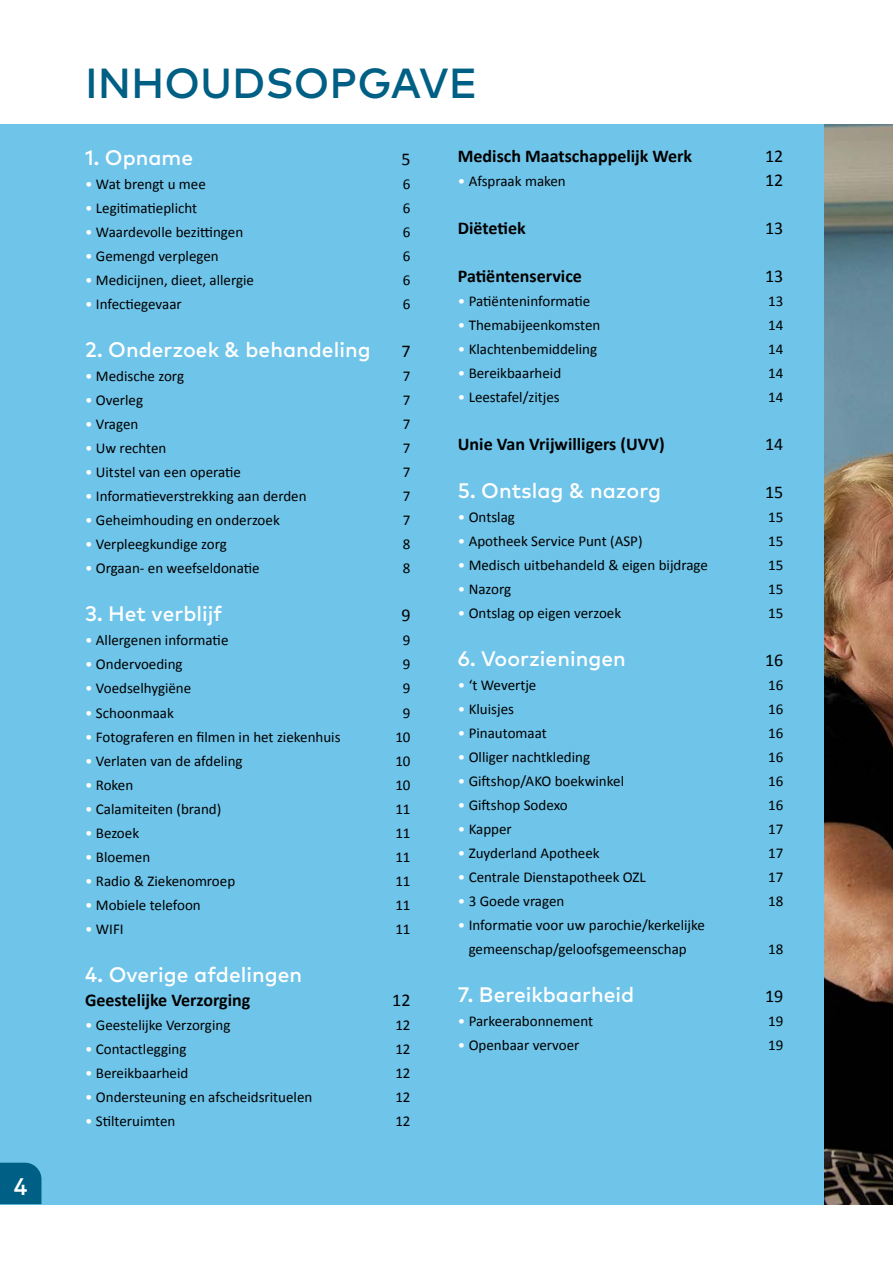
<style>
.page{position:relative;width:893px;height:1263px;background:#fff}
.page>*{position:absolute;margin:0;border:0;box-sizing:border-box;transform-origin:0 0}
.t1{font:500 42px "Mark OT";color:#005f84}
.t2{font:500 24px "Mark OT";color:#fff}
.t3{font:500 21px "Mark OT";color:#fff}
.t4{font:700 18px "Calibri";color:#000}
.t5{font:18px "Calibri";color:#000}
.t6{font:15px/24px "Calibri";color:#000;text-align:center}
.s1{color:#fff}
</style>
<div class="page">
<div style="left:0;top:124px;width:893px;height:1080px;background:#6fc4e9"></div>
<div style="left:0;top:1163px;width:41px;height:41px;background:#005f84"></div>
<img style="left:825px;top:124px;width:68px;height:1080px">
<h2 class="t2" style="left:14px;top:1171px;width:15px">4</h2>
<h1 class="t1" style="left:85px;top:57px;width:394px">INHOUDSOPGAVE</h1>
<h3 class="t3" style="left:85px;top:145px;width:110px">1. Opname</h3>
<p class="t5" style="left:401px;top:148px;width:11px">5</p>
<p class="t6" style="left:85px;top:172px;width:122px"><span class="s1">•</span> Wat brengt u mee</p>
<p class="t6" style="left:403px;top:172px;width:9px">6</p>
<p class="t6" style="left:85px;top:196px;width:114px"><span class="s1">•</span> Legitimatieplicht</p>
<p class="t6" style="left:403px;top:196px;width:9px">6</p>
<p class="t6" style="left:85px;top:220px;width:160px"><span class="s1">•</span> Waardevolle bezittingen</p>
<p class="t6" style="left:403px;top:220px;width:9px">6</p>
<p class="t6" style="left:85px;top:244px;width:135px"><span class="s1">•</span> Gemengd verplegen</p>
<p class="t6" style="left:403px;top:244px;width:9px">6</p>
<p class="t6" style="left:85px;top:268px;width:171px"><span class="s1">•</span> Medicijnen, dieet, allergie</p>
<p class="t6" style="left:403px;top:268px;width:9px">6</p>
<p class="t6" style="left:85px;top:292px;width:98px"><span class="s1">•</span> Infectiegevaar</p>
<p class="t6" style="left:403px;top:292px;width:9px">6</p>
<h3 class="t3" style="left:85px;top:337px;width:287px">2. Onderzoek &amp; behandeling</h3>
<p class="t5" style="left:401px;top:340px;width:11px">7</p>
<p class="t6" style="left:85px;top:364px;width:101px"><span class="s1">•</span> Medische zorg</p>
<p class="t6" style="left:403px;top:364px;width:9px">7</p>
<p class="t6" style="left:85px;top:388px;width:60px"><span class="s1">•</span> Overleg</p>
<p class="t6" style="left:403px;top:388px;width:9px">7</p>
<p class="t6" style="left:85px;top:412px;width:55px"><span class="s1">•</span> Vragen</p>
<p class="t6" style="left:403px;top:412px;width:9px">7</p>
<p class="t6" style="left:85px;top:436px;width:83px"><span class="s1">•</span> Uw rechten</p>
<p class="t6" style="left:403px;top:436px;width:9px">7</p>
<p class="t6" style="left:85px;top:460px;width:158px"><span class="s1">•</span> Uitstel van een operatie</p>
<p class="t6" style="left:403px;top:460px;width:9px">7</p>
<p class="t6" style="left:85px;top:484px;width:223px"><span class="s1">•</span> Informatieverstrekking aan derden</p>
<p class="t6" style="left:403px;top:484px;width:9px">7</p>
<p class="t6" style="left:85px;top:508px;width:196px"><span class="s1">•</span> Geheimhouding en onderzoek</p>
<p class="t6" style="left:403px;top:508px;width:9px">7</p>
<p class="t6" style="left:85px;top:532px;width:143px"><span class="s1">•</span> Verpleegkundige zorg</p>
<p class="t6" style="left:403px;top:532px;width:9px">8</p>
<p class="t6" style="left:85px;top:556px;width:176px"><span class="s1">•</span> Orgaan- en weefseldonatie</p>
<p class="t6" style="left:403px;top:556px;width:9px">8</p>
<h3 class="t3" style="left:85px;top:601px;width:139px">3. Het verblijf</h3>
<p class="t5" style="left:401px;top:604px;width:11px">9</p>
<p class="t6" style="left:85px;top:628px;width:145px"><span class="s1">•</span> Allergenen informatie</p>
<p class="t6" style="left:403px;top:628px;width:9px">9</p>
<p class="t6" style="left:85px;top:652px;width:99px"><span class="s1">•</span> Ondervoeding</p>
<p class="t6" style="left:403px;top:652px;width:9px">9</p>
<p class="t6" style="left:85px;top:676px;width:108px"><span class="s1">•</span> Voedselhygiëne</p>
<p class="t6" style="left:403px;top:676px;width:9px">9</p>
<p class="t6" style="left:85px;top:700px;width:90px"><span class="s1">•</span> Schoonmaak</p>
<p class="t6" style="left:403px;top:700px;width:9px">9</p>
<p class="t6" style="left:85px;top:724px;width:257px"><span class="s1">•</span> Fotograferen en filmen in het ziekenhuis</p>
<p class="t6" style="left:395px;top:724px;width:17px">10</p>
<p class="t6" style="left:85px;top:748px;width:159px"><span class="s1">•</span> Verlaten van de afdeling</p>
<p class="t6" style="left:395px;top:748px;width:17px">10</p>
<p class="t6" style="left:85px;top:772px;width:50px"><span class="s1">•</span> Roken</p>
<p class="t6" style="left:395px;top:772px;width:17px">10</p>
<p class="t6" style="left:85px;top:796px;width:138px"><span class="s1">•</span> Calamiteiten (brand)</p>
<p class="t6" style="left:395px;top:796px;width:17px">11</p>
<p class="t6" style="left:85px;top:820px;width:56px"><span class="s1">•</span> Bezoek</p>
<p class="t6" style="left:395px;top:820px;width:17px">11</p>
<p class="t6" style="left:85px;top:844px;width:67px"><span class="s1">•</span> Bloemen</p>
<p class="t6" style="left:395px;top:844px;width:17px">11</p>
<p class="t6" style="left:85px;top:868px;width:152px"><span class="s1">•</span> Radio &amp; Ziekenomroep</p>
<p class="t6" style="left:395px;top:868px;width:17px">11</p>
<p class="t6" style="left:85px;top:892px;width:117px"><span class="s1">•</span> Mobiele telefoon</p>
<p class="t6" style="left:395px;top:892px;width:17px">11</p>
<p class="t6" style="left:85px;top:916px;width:40px"><span class="s1">•</span> WIFI</p>
<p class="t6" style="left:395px;top:916px;width:17px">11</p>
<h3 class="t3" style="left:85px;top:961px;width:219px">4. Overige afdelingen</h3>
<p class="t4" style="left:85px;top:988px;width:167px">Geestelijke Verzorging</p>
<p class="t5" style="left:392px;top:988px;width:20px">12</p>
<p class="t6" style="left:85px;top:1012px;width:147px"><span class="s1">•</span> Geestelijke Verzorging</p>
<p class="t6" style="left:395px;top:1012px;width:17px">12</p>
<p class="t6" style="left:85px;top:1036px;width:103px"><span class="s1">•</span> Contactlegging</p>
<p class="t6" style="left:395px;top:1036px;width:17px">12</p>
<p class="t6" style="left:85px;top:1060px;width:105px"><span class="s1">•</span> Bereikbaarheid</p>
<p class="t6" style="left:395px;top:1060px;width:17px">12</p>
<p class="t6" style="left:85px;top:1084px;width:229px"><span class="s1">•</span> Ondersteuning en afscheidsrituelen</p>
<p class="t6" style="left:395px;top:1084px;width:17px">12</p>
<p class="t6" style="left:85px;top:1108px;width:92px"><span class="s1">•</span> Stilteruimten</p>
<p class="t6" style="left:395px;top:1108px;width:17px">12</p>
<p class="t4" style="left:458px;top:145px;width:236px">Medisch Maatschappelijk Werk</p>
<p class="t5" style="left:765px;top:145px;width:20px">12</p>
<p class="t6" style="left:458px;top:169px;width:110px"><span class="s1">•</span> Afspraak maken</p>
<p class="t5" style="left:765px;top:169px;width:20px">12</p>
<p class="t4" style="left:458px;top:217px;width:69px">Diëtetiek</p>
<p class="t5" style="left:765px;top:217px;width:20px">13</p>
<p class="t4" style="left:458px;top:265px;width:126px">Patiëntenservice</p>
<p class="t5" style="left:765px;top:265px;width:20px">13</p>
<p class="t6" style="left:458px;top:289px;width:134px"><span class="s1">•</span> Patiënteninformatie</p>
<p class="t6" style="left:768px;top:289px;width:17px">13</p>
<p class="t6" style="left:458px;top:313px;width:144px"><span class="s1">•</span> Themabijeenkomsten</p>
<p class="t6" style="left:768px;top:313px;width:17px">14</p>
<p class="t6" style="left:458px;top:337px;width:141px"><span class="s1">•</span> Klachtenbemiddeling</p>
<p class="t6" style="left:768px;top:337px;width:17px">14</p>
<p class="t6" style="left:458px;top:361px;width:105px"><span class="s1">•</span> Bereikbaarheid</p>
<p class="t6" style="left:768px;top:361px;width:17px">14</p>
<p class="t6" style="left:458px;top:385px;width:103px"><span class="s1">•</span> Leestafel/zitjes</p>
<p class="t6" style="left:768px;top:385px;width:17px">14</p>
<p class="t4" style="left:458px;top:433px;width:209px">Unie Van Vrijwilligers (UVV)</p>
<p class="t5" style="left:765px;top:433px;width:20px">14</p>
<h3 class="t3" style="left:458px;top:477px;width:205px">5. Ontslag &amp; nazorg</h3>
<p class="t5" style="left:765px;top:481px;width:20px">15</p>
<p class="t6" style="left:458px;top:505px;width:59px"><span class="s1">•</span> Ontslag</p>
<p class="t6" style="left:768px;top:505px;width:17px">15</p>
<p class="t6" style="left:458px;top:529px;width:186px"><span class="s1">•</span> Apotheek Service Punt (ASP)</p>
<p class="t6" style="left:768px;top:529px;width:17px">15</p>
<p class="t6" style="left:458px;top:553px;width:252px"><span class="s1">•</span> Medisch uitbehandeld &amp; eigen bijdrage</p>
<p class="t6" style="left:768px;top:553px;width:17px">15</p>
<p class="t6" style="left:458px;top:577px;width:55px"><span class="s1">•</span> Nazorg</p>
<p class="t6" style="left:768px;top:577px;width:17px">15</p>
<p class="t6" style="left:458px;top:601px;width:165px"><span class="s1">•</span> Ontslag op eigen verzoek</p>
<p class="t6" style="left:768px;top:601px;width:17px">15</p>
<h3 class="t3" style="left:458px;top:645px;width:169px">6. Voorzieningen</h3>
<p class="t5" style="left:765px;top:649px;width:20px">16</p>
<p class="t6" style="left:458px;top:673px;width:80px"><span class="s1">•</span> ‘t Wevertje</p>
<p class="t6" style="left:768px;top:673px;width:17px">16</p>
<p class="t6" style="left:458px;top:697px;width:58px"><span class="s1">•</span> Kluisjes</p>
<p class="t6" style="left:768px;top:697px;width:17px">16</p>
<p class="t6" style="left:458px;top:721px;width:91px"><span class="s1">•</span> Pinautomaat</p>
<p class="t6" style="left:768px;top:721px;width:17px">16</p>
<p class="t6" style="left:458px;top:745px;width:134px"><span class="s1">•</span> Olliger nachtkleding</p>
<p class="t6" style="left:768px;top:745px;width:17px">16</p>
<p class="t6" style="left:458px;top:769px;width:168px"><span class="s1">•</span> Giftshop/AKO boekwinkel</p>
<p class="t6" style="left:768px;top:769px;width:17px">16</p>
<p class="t6" style="left:458px;top:793px;width:111px"><span class="s1">•</span> Giftshop Sodexo</p>
<p class="t6" style="left:768px;top:793px;width:17px">16</p>
<p class="t6" style="left:458px;top:817px;width:56px"><span class="s1">•</span> Kapper</p>
<p class="t6" style="left:768px;top:817px;width:17px">17</p>
<p class="t6" style="left:458px;top:841px;width:143px"><span class="s1">•</span> Zuyderland Apotheek</p>
<p class="t6" style="left:768px;top:841px;width:17px">17</p>
<p class="t6" style="left:458px;top:865px;width:190px"><span class="s1">•</span> Centrale Dienstapotheek OZL</p>
<p class="t6" style="left:768px;top:865px;width:17px">17</p>
<p class="t6" style="left:458px;top:889px;width:108px"><span class="s1">•</span> 3 Goede vragen</p>
<p class="t6" style="left:768px;top:889px;width:17px">18</p>
<p class="t6" style="left:458px;top:913px;width:249px"><span class="s1">•</span> Informatie voor uw parochie/kerkelijke gemeenschap/geloofsgemeenschap</p>
<p class="t6" style="left:768px;top:937px;width:17px">18</p>
<h3 class="t3" style="left:458px;top:981px;width:178px">7. Bereikbaarheid</h3>
<p class="t5" style="left:765px;top:985px;width:20px">19</p>
<p class="t6" style="left:458px;top:1009px;width:137px"><span class="s1">•</span> Parkeerabonnement</p>
<p class="t6" style="left:768px;top:1009px;width:17px">19</p>
<p class="t6" style="left:458px;top:1033px;width:123px"><span class="s1">•</span> Openbaar vervoer</p>
<p class="t6" style="left:768px;top:1033px;width:17px">19</p>
</div>
